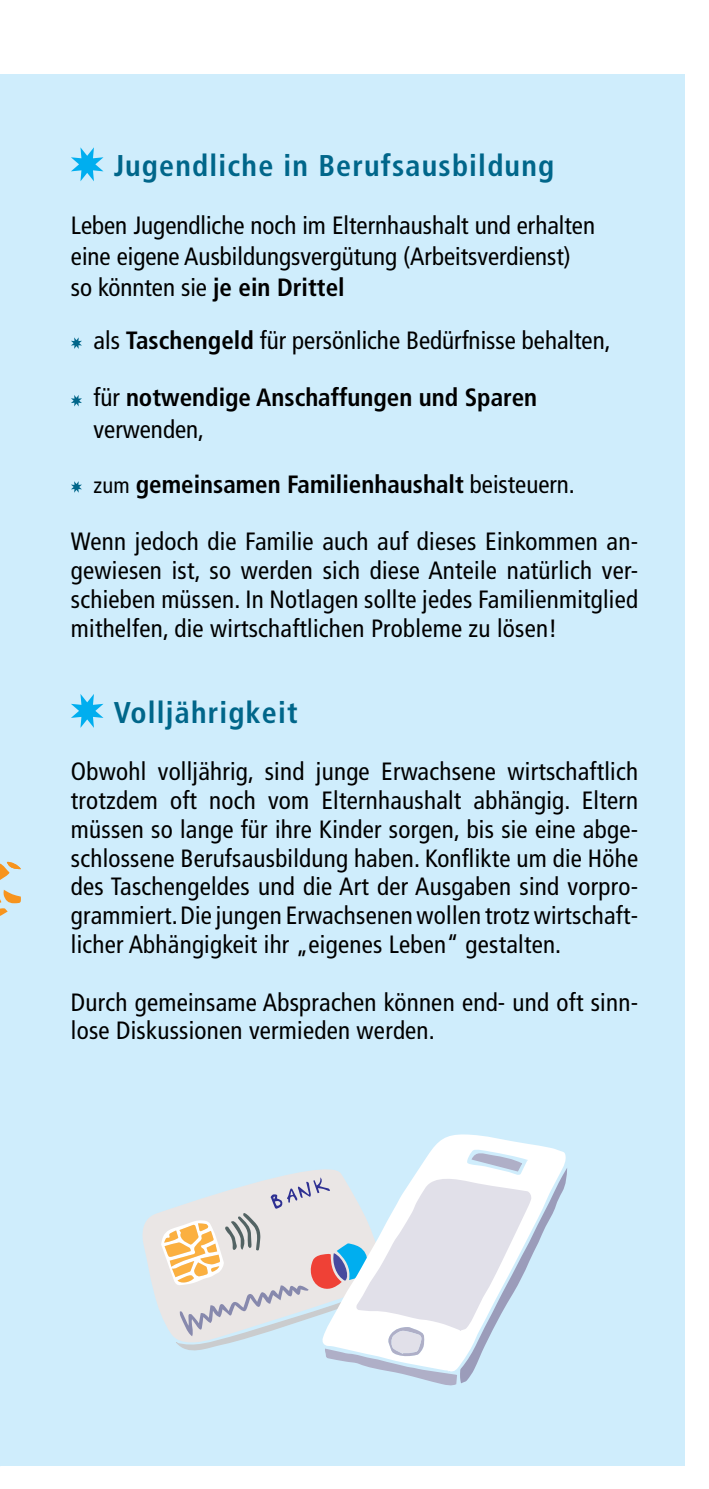
<style>
.page{position:relative;width:709px;height:1489px;background:#fff}
.page>*{position:absolute;margin:0;border:0;box-sizing:border-box;transform-origin:0 0}
.t1{font:700 condensed 30px "Frutiger LT Com";letter-spacing:.04em;color:#00668a}
.t2{font:condensed 25px/28.8px "Frutiger LT Com";letter-spacing:.01em;color:#000}
.t3{font:700 condensed 25px/31.2px "Frutiger LT Com";color:#000}
.s1{font-weight:700}
.s2{font-weight:400}
.s3{font-weight:400;font-size:22.5px}
</style>
<div class="page">
<div style="left:0;top:74px;width:684px;height:1392px;background:#cfedfc"></div>
<svg style="left:71px;top:147px;width:32px;height:34px"></svg>
<svg style="left:71px;top:337px;width:11px;height:12px"></svg>
<svg style="left:71px;top:395px;width:11px;height:11px"></svg>
<svg style="left:71px;top:481px;width:11px;height:12px"></svg>
<svg style="left:71px;top:694px;width:32px;height:34px"></svg>
<svg style="left:0;top:861px;width:21px;height:55px"></svg>
<svg style="left:142px;top:1212px;width:19px;height:101px;fill:#eae6e5"></svg>
<svg style="left:432px;top:1134px;width:125px;height:16px;fill:#fff"></svg>
<svg style="left:161px;top:1150px;width:406px;height:236px"></svg>
<p class="t1" style="left:114px;top:148px;width:442px">Jugendliche in Berufsausbildung</p>
<p class="t2" style="left:71px;top:210px;width:525px;line-height:31.2px">Leben Jugendliche noch im Elternhaushalt und erhalten eine eigene Ausbildungsvergütung (Arbeitsverdienst) so könnten sie <span class="s1">je ein Drittel</span></p>
<p class="t2" style="left:94px;top:326px;width:518px">als <span class="s1">Taschengeld</span> für persönliche Bedürfnisse behalten,</p>
<p class="t3" style="left:94px;top:382px;width:445px"><span class="s2">für</span> notwendige Anschaffungen und Sparen <span class="s2">verwenden,</span></p>
<p class="t3" style="left:94px;top:468px;width:483px"><span class="s3">zum</span> gemeinsamen Familienhaushalt <span class="s2">beisteuern.</span></p>
<p class="t2" style="left:71px;top:527px;width:568px;text-align:justify">Wenn jedoch die Familie auch auf dieses Einkommen an&shy;gewiesen ist, so werden sich diese Anteile natürlich ver&shy;schieben müssen. In Notlagen sollte jedes Familienmitglied mithelfen, die wirtschaftlichen Probleme zu lösen!</p>
<p class="t1" style="left:114px;top:694px;width:185px">Volljährigkeit</p>
<p class="t2" style="left:71px;top:757px;width:568px;text-align:justify">Obwohl volljährig, sind junge Erwachsene wirtschaftlich trotzdem oft noch vom Elternhaushalt abhängig. Eltern müssen so lange für ihre Kinder sorgen, bis sie eine abge&shy;schlossene Berufsausbildung haben. Konflikte um die Höhe des Taschengeldes und die Art der Ausgaben sind vorpro&shy;grammiert. Die jungen Erwachsenen wollen trotz wirtschaft&shy;licher Abhängigkeit ihr „eigenes Leben“ gestalten.</p>
<p class="t2" style="left:71px;top:987px;width:568px">Durch gemeinsame Absprachen können end- und oft sinn&shy;lose Diskussionen vermieden werden.</p>
</div>
